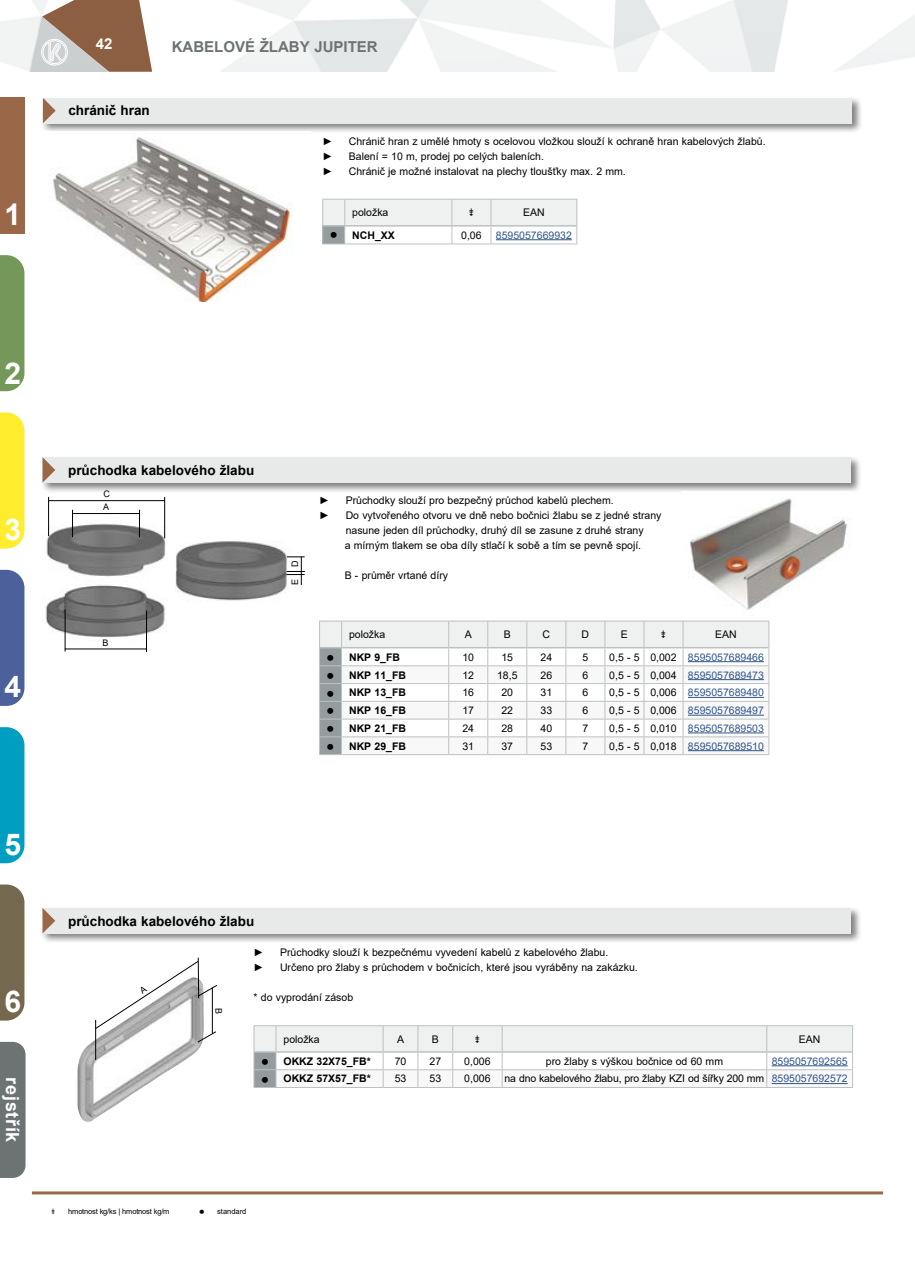
<style>
.page{position:relative;width:915px;height:1263px;background:#fff}
.page>*{position:absolute;margin:0;border:0;box-sizing:border-box;transform-origin:0 0}
.t1{font:700 30px "Arial";color:#fff}
.t2{font:700 18px "Arial";letter-spacing:.04em;color:#fff}
.t3{font:700 15px "Arial";color:#6d7373}
.t4{font:700 15px "Arial";color:#fff}
.t5{font:700 13.5px "Arial";color:#000}
.t6{font:10.5px/15px "Arial";color:#000}
.t7{font:10.5px "Arial";color:#31558a}
.t8{font:700 10.5px "Arial";color:#000}
.t9{font:9px/12.9px "Arial";color:#000}
.t10{font:7.5px "Arial";letter-spacing:-.025em;color:#000}
.t11{font:7.5px "Arial";color:#000}
.s1{color:#000}
.s2{color:#31558a}
</style>
<div class="page">
<svg style="left:0;top:0;width:915px;height:72px"></svg>
<div style="left:0;top:98px;width:24px;height:136px;background:#9a6748"></div>
<hr style="left:32px;top:1191px;width:850px;height:3px;background:#9a6748">
<img style="left:77px;top:1040px;width:125px;height:82px">
<hr style="left:198px;top:958px;width:1px;height:40px;background:#000">
<hr style="left:95px;top:1020px;width:1px;height:40px;background:#000">
<img style="left:45px;top:496px;width:131px;height:157px">
<img style="left:176px;top:541px;width:129px;height:60px">
<svg style="left:72px;top:510px;width:1px;height:27px"></svg>
<hr style="left:48px;top:497px;width:1px;height:39px;background:#000">
<hr style="left:65px;top:609px;width:1px;height:42px;background:#000">
<hr style="left:164px;top:497px;width:1px;height:41px;background:#000">
<hr style="left:146px;top:610px;width:1px;height:42px;background:#000">
<svg style="left:139px;top:510px;width:1px;height:27px"></svg>
<hr style="left:49px;top:500px;width:116px;height:1px;background:#000">
<hr style="left:73px;top:513px;width:66px;height:1px;background:#000">
<hr style="left:65px;top:649px;width:81px;height:1px;background:#000">
<svg style="left:286px;top:557px;width:19px;height:28px"></svg>
<div style="left:41px;top:906px;width:820px;height:38px;background:#000;opacity:.5"></div>
<div style="left:43px;top:908px;width:807px;height:25px;background:#e8eaea"></div>
<svg style="left:43px;top:908px;width:12px;height:25px"></svg>
<div style="left:41px;top:455px;width:820px;height:38px;background:#000;opacity:.5"></div>
<div style="left:43px;top:457px;width:807px;height:26px;background:#e8eaea"></div>
<svg style="left:43px;top:457px;width:12px;height:25px"></svg>
<div style="left:42px;top:96px;width:820px;height:38px;background:#000;opacity:.5"></div>
<div style="left:43px;top:98px;width:808px;height:25px;background:#e8eaea"></div>
<svg style="left:43px;top:98px;width:13px;height:25px"></svg>
<img style="left:43px;top:132px;width:267px;height:170px">
<img style="left:681px;top:491px;width:170px;height:119px">
<div style="left:0;top:255px;width:24px;height:136px;background:#74985a"></div>
<div style="left:0;top:412px;width:24px;height:137px;background:#ffed2e"></div>
<div style="left:0;top:570px;width:24px;height:136px;background:#4c619c"></div>
<div style="left:0;top:727px;width:24px;height:136px;background:#009ec1"></div>
<div style="left:0;top:884px;width:24px;height:136px;background:#74684f"></div>
<div style="left:0;top:1042px;width:26px;height:136px;background:#6d7373"></div>
<svg style="left:253px;top:1025px;width:600px;height:63px"></svg>
<svg style="left:322px;top:199px;width:255px;height:46px"></svg>
<svg style="left:319px;top:621px;width:450px;height:134px"></svg>
<svg style="left:95px;top:961px;width:122px;height:82px"></svg>
<h1 class="t1" style="left:5px;top:194px;width:18px">1</h1>
<h3 class="t4" style="left:96px;top:34px;width:18px">42</h3>
<h3 class="t3" style="left:172px;top:36px;width:207px">KABELOVÉ ŽLABY JUPITER</h3>
<p class="t5" style="left:68px;top:101px;width:83px">chránič hran</p>
<p class="t6" style="left:322px;top:134px;width:12px">►</p>
<p class="t6" style="left:349px;top:134px;width:418px">Chránič hran z umělé hmoty s ocelovou vložkou slouží k ochraně hran kabelových žlabů.</p>
<p class="t6" style="left:322px;top:149px;width:12px">►</p>
<p class="t6" style="left:349px;top:149px;width:196px">Balení = 10 m, prodej po celých baleních.</p>
<p class="t6" style="left:322px;top:164px;width:12px">►</p>
<p class="t6" style="left:349px;top:164px;width:278px">Chránič je možné instalovat na plechy tloušťky max. 2 mm.</p>
<p class="t6" style="left:352px;top:205px;width:38px">položka</p>
<p class="t6" style="left:523px;top:205px;width:23px">EAN</p>
<p class="t8" style="left:352px;top:228px;width:44px">NCH_XX</p>
<p class="t6" style="left:461px;top:227px;width:22px">0,06</p>
<p class="t7" style="left:495px;top:228px;width:77px">8595057669932</p>
<h1 class="t1" style="left:5px;top:352px;width:18px">2</h1>
<h1 class="t1" style="left:5px;top:508px;width:18px">3</h1>
<h1 class="t1" style="left:5px;top:666px;width:18px">4</h1>
<h1 class="t1" style="left:5px;top:823px;width:18px">5</h1>
<h1 class="t1" style="left:5px;top:980px;width:18px">6</h1>
<h2 class="t2" style="left:25px;top:1077px;width:67px;rotate:90deg">rejstřík</h2>
<p class="t5" style="left:68px;top:461px;width:188px">průchodka kabelového žlabu</p>
<p class="t9" style="left:103px;top:488px;width:8px">C<br>A</p>
<p class="t9" style="left:103px;top:636px;width:8px">B</p>
<p class="t9" style="left:288px;top:567px;width:8px;rotate:-90deg">D</p>
<p class="t9" style="left:288px;top:585px;width:8px;rotate:-90deg">E</p>
<p class="t6" style="left:319px;top:493px;width:12px">►</p>
<p class="t6" style="left:345px;top:493px;width:269px">Průchodky slouží pro bezpečný průchod kabelů plechem.</p>
<p class="t6" style="left:319px;top:508px;width:12px">►</p>
<p class="t6" style="left:344px;top:508px;width:318px">Do vytvořeného otvoru ve dně nebo bočnici žlabu se z jedné strany nasune jeden díl průchodky, druhý díl se zasune z druhé strany<br>a mírným tlakem se oba díly stlačí k sobě a tím se pevně spojí.</p>
<p class="t6" style="left:344px;top:568px;width:105px">B - průměr vrtané díry</p>
<p class="t6" style="left:349px;top:627px;width:38px">položka</p>
<p class="t6" style="left:464px;top:627px;width:9px">A</p>
<p class="t6" style="left:503px;top:627px;width:9px">B</p>
<p class="t6" style="left:542px;top:627px;width:9px">C</p>
<p class="t6" style="left:581px;top:627px;width:9px">D</p>
<p class="t6" style="left:620px;top:627px;width:9px">E</p>
<p class="t6" style="left:715px;top:627px;width:23px">EAN</p>
<p class="t8" style="left:349px;top:649px;width:53px">NKP 9_FB</p>
<p class="t6" style="left:462px;top:649px;width:13px">10</p>
<p class="t6" style="left:501px;top:649px;width:13px">15</p>
<p class="t6" style="left:540px;top:649px;width:13px">24</p>
<p class="t6" style="left:582px;top:649px;width:7px">5</p>
<p class="t7" style="left:609px;top:650px;width:156px"><span class="s1">0,5 - 5 0,002</span> 8595057689466</p>
<p class="t8" style="left:349px;top:667px;width:58px">NKP 11_FB</p>
<p class="t6" style="left:462px;top:667px;width:13px">12</p>
<p class="t6" style="left:497px;top:667px;width:22px">18,5</p>
<p class="t6" style="left:540px;top:667px;width:13px">26</p>
<p class="t6" style="left:582px;top:667px;width:7px">6</p>
<p class="t7" style="left:609px;top:668px;width:156px"><span class="s1">0,5 - 5 0,004</span> 8595057689473</p>
<p class="t8" style="left:349px;top:685px;width:58px">NKP 13_FB</p>
<p class="t6" style="left:462px;top:685px;width:13px">16</p>
<p class="t6" style="left:501px;top:685px;width:13px">20</p>
<p class="t6" style="left:540px;top:685px;width:13px">31</p>
<p class="t6" style="left:582px;top:685px;width:7px">6</p>
<p class="t7" style="left:609px;top:685px;width:156px"><span class="s1">0,5 - 5 0,006</span> 8595057689480</p>
<p class="t8" style="left:349px;top:703px;width:58px">NKP 16_FB</p>
<p class="t6" style="left:462px;top:703px;width:13px">17</p>
<p class="t6" style="left:501px;top:703px;width:13px">22</p>
<p class="t6" style="left:540px;top:703px;width:13px">33</p>
<p class="t6" style="left:582px;top:703px;width:7px">6</p>
<p class="t7" style="left:609px;top:703px;width:156px"><span class="s1">0,5 - 5 0,006</span> 8595057689497</p>
<p class="t8" style="left:349px;top:721px;width:58px">NKP 21_FB</p>
<p class="t6" style="left:462px;top:720px;width:13px">24</p>
<p class="t6" style="left:501px;top:720px;width:13px">28</p>
<p class="t6" style="left:540px;top:720px;width:13px">40</p>
<p class="t6" style="left:582px;top:720px;width:7px">7</p>
<p class="t7" style="left:609px;top:721px;width:156px"><span class="s1">0,5 - 5 0,010</span> 8595057689503</p>
<p class="t8" style="left:349px;top:738px;width:58px">NKP 29_FB</p>
<p class="t6" style="left:462px;top:738px;width:13px">31</p>
<p class="t6" style="left:501px;top:738px;width:13px">37</p>
<p class="t6" style="left:540px;top:738px;width:13px">53</p>
<p class="t6" style="left:582px;top:738px;width:7px">7</p>
<p class="t7" style="left:609px;top:739px;width:156px"><span class="s1">0,5 - 5 0,018</span> 8595057689510</p>
<p class="t5" style="left:68px;top:911px;width:188px">průchodka kabelového žlabu</p>
<p class="t9" style="left:225px;top:1007px;width:8px;rotate:90deg">B</p>
<p class="t6" style="left:253px;top:945px;width:12px">►</p>
<p class="t6" style="left:280px;top:945px;width:330px">Průchodky slouží k bezpečnému vyvedení kabelů z kabelového žlabu.</p>
<p class="t6" style="left:253px;top:960px;width:12px">►</p>
<p class="t6" style="left:280px;top:960px;width:359px">Určeno pro žlaby s průchodem v bočnicích, které jsou vyráběny na zakázku.</p>
<p class="t6" style="left:253px;top:990px;width:101px">* do vyprodání zásob</p>
<p class="t6" style="left:283px;top:1031px;width:38px">položka</p>
<p class="t6" style="left:397px;top:1031px;width:9px">A</p>
<p class="t6" style="left:431px;top:1031px;width:9px">B</p>
<p class="t6" style="left:798px;top:1031px;width:23px">EAN</p>
<p class="t8" style="left:283px;top:1053px;width:89px">OKKZ 32X75_FB*</p>
<p class="t6" style="left:394px;top:1053px;width:13px">70</p>
<p class="t6" style="left:429px;top:1053px;width:13px">27</p>
<p class="t6" style="left:464px;top:1053px;width:28px">0,006</p>
<p class="t6" style="left:545px;top:1053px;width:179px">pro žlaby s výškou bočnice od 60 mm</p>
<p class="t7" style="left:771px;top:1054px;width:77px">8595057692565</p>
<p class="t8" style="left:283px;top:1071px;width:89px">OKKZ 57X57_FB*</p>
<p class="t6" style="left:394px;top:1071px;width:13px">53</p>
<p class="t6" style="left:429px;top:1071px;width:13px">53</p>
<p class="t6" style="left:464px;top:1071px;width:28px">0,006</p>
<p class="t6" style="left:504px;top:1071px;width:344px">na dno kabelového žlabu, pro žlaby KZI od šířky 200 mm <span class="s2">8595057692572</span></p>
<p class="t10" style="left:68px;top:1206px;width:103px">hmotnost kg/ks | hmotnost kg/m</p>
<p class="t11" style="left:217px;top:1206px;width:31px">standard</p>
</div>
